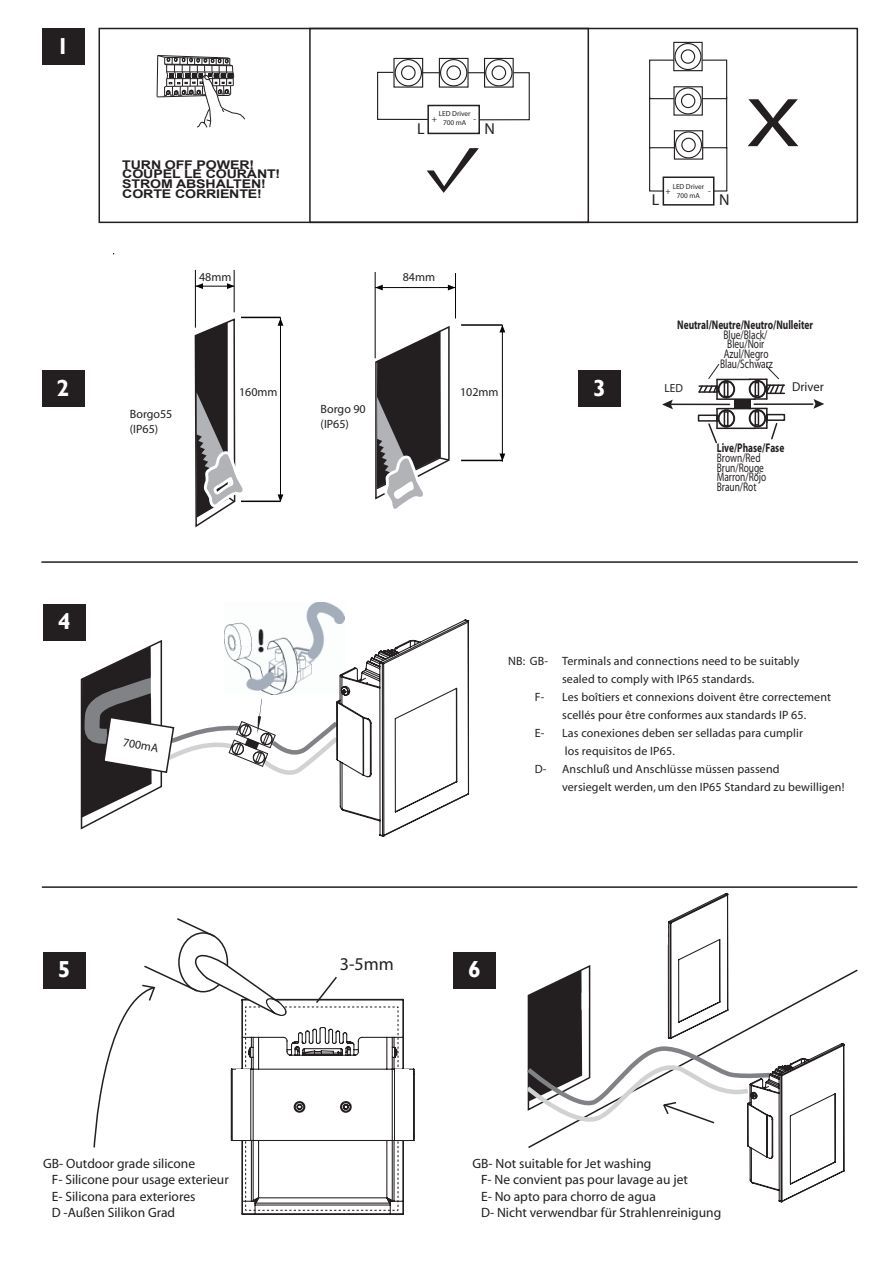
<style>
.page{position:relative;width:893px;height:1263px;background:#fff}
.page>*{position:absolute;margin:0;border:0;box-sizing:border-box;transform-origin:0 0}
.t1{font:69.6px "Myriad";color:#231f20;scale:1.4 1}
.t2{font:700 23.25px "Gill Sans";color:#fff}
.t3{font:18px "Myriad";color:#231f20}
.t4{font:17.55px "Myriad";color:#231f20}
.t5{font:15.9px "Myriad";color:#231f20}
.t6{font:13.5px/16.2px "Myriad";color:#231f20}
.t7{font:12.9px "Myriad";color:#231f20}
.t8{font:12.6px/9.8px "Myriad";color:#231f20;text-align:center;scale:.75 1}
.t9{font:700 12.6px "Myriad";color:#231f20;scale:.75 1}
.t10{font:12px/18px "Myriad";letter-spacing:.01em;color:#231f20}
.t11{font:700 12px/9.8px "Arial";letter-spacing:-.01em;color:#231f20;scale:1.18 1}
.t12{font:12px/14.4px "Myriad Pro";color:#231f20}
.t13{font:11.7px "Myriad";color:#231f20}
.t14{font:8.7px "Myriad";color:#231f20}
.t15{font:7.35px/8.7px "Myriad";color:#231f20;text-align:center}
.t16{font:7.2px/8.7px "Myriad";color:#231f20;text-align:center}
</style>
<div class="page">
<svg style="left:157px;top:55px;width:88px;height:73px"></svg>
<div style="left:393px;top:58px;width:30px;height:30px;border:1px solid #231f20"></div>
<div style="left:401px;top:65px;width:15px;height:15px;border:1px solid #231f20;border-radius:50%"></div>
<div style="left:395px;top:59px;width:27px;height:27px;border:1px solid #231f20;border-radius:50%"></div>
<div style="left:439px;top:58px;width:30px;height:30px;border:1px solid #231f20"></div>
<div style="left:446px;top:65px;width:15px;height:15px;border:1px solid #231f20;border-radius:50%"></div>
<div style="left:440px;top:59px;width:27px;height:27px;border:1px solid #231f20;border-radius:50%"></div>
<div style="left:484px;top:58px;width:30px;height:30px;border:1px solid #231f20"></div>
<div style="left:492px;top:65px;width:14px;height:15px;border:1px solid #231f20;border-radius:50%"></div>
<div style="left:485px;top:59px;width:28px;height:27px;border:1px solid #231f20;border-radius:50%"></div>
<div style="left:427px;top:105px;width:53px;height:29px;border:2px solid #231f20"></div>
<svg style="left:377px;top:71px;width:62px;height:50px"></svg>
<svg style="left:468px;top:72px;width:62px;height:49px"></svg>
<svg style="left:427px;top:148px;width:52px;height:45px"></svg>
<div style="left:673px;top:86px;width:30px;height:30px;border:1px solid #231f20"></div>
<div style="left:681px;top:94px;width:14px;height:14px;border:1px solid #231f20;border-radius:50%"></div>
<div style="left:675px;top:87px;width:27px;height:27px;border:1px solid #231f20;border-radius:50%"></div>
<div style="left:674px;top:130px;width:29px;height:30px;border:1px solid #231f20"></div>
<div style="left:681px;top:138px;width:15px;height:14px;border:1px solid #231f20;border-radius:50%"></div>
<div style="left:675px;top:131px;width:27px;height:27px;border:1px solid #231f20;border-radius:50%"></div>
<div style="left:673px;top:42px;width:30px;height:29px;border:1px solid #231f20"></div>
<div style="left:681px;top:49px;width:14px;height:15px;border:1px solid #231f20;border-radius:50%"></div>
<div style="left:674px;top:43px;width:27px;height:27px;border:1px solid #231f20;border-radius:50%"></div>
<div style="left:663px;top:176px;width:51px;height:30px;border:2px solid #231f20"></div>
<svg style="left:649px;top:147px;width:26px;height:45px"></svg>
<svg style="left:701px;top:147px;width:27px;height:45px"></svg>
<div style="left:649px;top:60px;width:26px;height:39px;border:1px solid #231f20"></div>
<div style="left:702px;top:60px;width:25px;height:39px;border:1px solid #231f20"></div>
<hr style="left:649px;top:97px;width:1px;height:52px;background:#231f20">
<hr style="left:726px;top:97px;width:1px;height:52px;background:#231f20">
<div style="left:718px;top:380px;width:17px;height:18px;border:2px solid #231f20;border-radius:50%"></div>
<div style="left:718px;top:381px;width:17px;height:17px;border:2px solid #231f20;border-radius:50%"></div>
<hr style="left:717px;top:379px;width:33px;height:1px;background:#231f20">
<hr style="left:717px;top:398px;width:38px;height:2px;background:#231f20">
<hr style="left:716px;top:379px;width:2px;height:20px;background:#231f20">
<svg style="left:724px;top:413px;width:5px;height:11px"></svg>
<div style="left:718px;top:409px;width:17px;height:19px;border:2px solid #231f20;border-radius:50%"></div>
<div style="left:718px;top:410px;width:17px;height:17px;border:2px solid #231f20;border-radius:50%"></div>
<hr style="left:717px;top:408px;width:33px;height:1px;background:#231f20">
<hr style="left:717px;top:428px;width:38px;height:1px;background:#231f20">
<div style="left:734px;top:399px;width:16px;height:10px;background:#231f20"></div>
<div style="left:698px;top:414px;width:20px;height:8px;border:2px solid #231f20"></div>
<div style="left:766px;top:414px;width:19px;height:7px;border:2px solid #231f20"></div>
<svg style="left:698px;top:364px;width:31px;height:33px"></svg>
<svg style="left:707px;top:409px;width:11px;height:35px"></svg>
<hr style="left:754px;top:403px;width:59px;height:2px;background:#231f20">
<svg style="left:813px;top:399px;width:11px;height:10px"></svg>
<hr style="left:671px;top:404px;width:58px;height:1px;background:#231f20">
<svg style="left:662px;top:400px;width:11px;height:9px"></svg>
<svg style="left:749px;top:365px;width:36px;height:35px"></svg>
<svg style="left:749px;top:408px;width:29px;height:32px"></svg>
<img style="left:306px;top:603px;width:38px;height:16px">
<div style="left:98px;top:28px;width:760px;height:195px;border:2px solid #231f20"></div>
<hr style="left:241px;top:317px;width:39px;height:1px;background:#050504">
<hr style="left:241px;top:500px;width:39px;height:2px;background:#050504">
<hr style="left:461px;top:324px;width:41px;height:2px;background:#050504">
<hr style="left:461px;top:460px;width:41px;height:1px;background:#050504">
<hr style="left:195px;top:270px;width:1px;height:58px;background:#050504">
<hr style="left:234px;top:270px;width:1px;height:42px;background:#050504">
<hr style="left:375px;top:272px;width:1px;height:86px;background:#050504">
<hr style="left:455px;top:273px;width:1px;height:45px;background:#050504">
<hr style="left:42px;top:561px;width:815px;height:2px;background:#231f20">
<hr style="left:195px;top:286px;width:39px;height:1px;background:#050504">
<hr style="left:375px;top:287px;width:80px;height:1px;background:#050504">
<svg style="left:195px;top:283px;width:8px;height:6px"></svg>
<svg style="left:227px;top:283px;width:8px;height:6px"></svg>
<svg style="left:375px;top:285px;width:8px;height:5px"></svg>
<svg style="left:448px;top:285px;width:7px;height:5px"></svg>
<hr style="left:280px;top:317px;width:1px;height:184px;background:#050504">
<hr style="left:502px;top:325px;width:1px;height:137px;background:#050504">
<svg style="left:278px;top:318px;width:5px;height:8px"></svg>
<svg style="left:499px;top:325px;width:6px;height:7px"></svg>
<svg style="left:278px;top:494px;width:5px;height:8px"></svg>
<svg style="left:499px;top:453px;width:6px;height:7px"></svg>
<svg style="left:79px;top:619px;width:391px;height:218px"></svg>
<svg style="left:526px;top:893px;width:319px;height:310px"></svg>
<div style="left:651px;top:917px;width:17px;height:28px;background:#fff"></div>
<div style="left:42px;top:28px;width:42px;height:37px;background:#231f20"></div>
<div style="left:43px;top:604px;width:43px;height:36px;background:#231f20"></div>
<div style="left:43px;top:952px;width:43px;height:36px;background:#231f20"></div>
<div style="left:454px;top:952px;width:42px;height:36px;background:#231f20"></div>
<div style="left:42px;top:370px;width:42px;height:37px;background:#231f20"></div>
<div style="left:579px;top:370px;width:42px;height:37px;background:#231f20"></div>
<div style="left:309px;top:28px;width:280px;height:195px;border:2px solid #231f20"></div>
<hr style="left:42px;top:886px;width:815px;height:2px;background:#231f20">
<svg style="left:374px;top:325px;width:76px;height:184px"></svg>
<svg style="left:194px;top:317px;width:52px;height:211px"></svg>
<svg style="left:93px;top:918px;width:322px;height:297px"></svg>
<h2 class="t2" style="left:56px;top:32px;width:14px">1</h2>
<p class="t11" style="left:122px;top:160px;width:135px">TURN OFF POWER!<br>COUPEL LE COURANT!<br>STROM ABSHALTEN!<br>CORTE CORRIENTE!</p>
<p class="t12" style="left:199px;top:270px;width:34px">48mm</p>
<p class="t15" style="left:439px;top:110px;width:33px">LED Driver<br>700 mA</p>
<p class="t14" style="left:432px;top:115px;width:7px">+</p>
<p class="t14" style="left:473px;top:115px;width:4px">-</p>
<h3 class="t5" style="left:417px;top:121px;width:9px">L</h3>
<h3 class="t5" style="left:484px;top:121px;width:12px">N</h3>
<p class="t12" style="left:403px;top:270px;width:34px">84mm</p>
<h2 class="t2" style="left:56px;top:374px;width:14px">2</h2>
<h2 class="t2" style="left:593px;top:374px;width:14px">3</h2>
<p class="t12" style="left:239px;top:384px;width:40px">160mm</p>
<p class="t12" style="left:460px;top:384px;width:40px">102mm</p>
<p class="t12" style="left:130px;top:407px;width:44px">Borgo55 (IP65)</p>
<p class="t12" style="left:321px;top:402px;width:47px">Borgo 90 (IP65)</p>
<h2 class="t2" style="left:58px;top:607px;width:14px">4</h2>
<p class="t16" style="left:673px;top:183px;width:33px">LED Driver<br>700 mA</p>
<p class="t14" style="left:665px;top:186px;width:7px">+</p>
<p class="t14" style="left:708px;top:186px;width:4px">-</p>
<h3 class="t5" style="left:652px;top:192px;width:9px">L</h3>
<h3 class="t5" style="left:719px;top:192px;width:12px">N</h3>
<h1 class="t1" style="left:745px;top:88px;width:41px">X</h1>
<p class="t9" style="left:677px;top:318px;width:183px">Neutral/Neutre/Neutro/Nulleiter</p>
<p class="t8" style="left:720px;top:330px;width:72px">Blue/Black/<br>Bleu/Noir<br>Azul/Negro<br>Blau/Schwarz</p>
<p class="t13" style="left:665px;top:383px;width:20px">LED</p>
<p class="t7" style="left:792px;top:380px;width:33px">Driver</p>
<p class="t9" style="left:717px;top:442px;width:91px">Live/Phase/Fase</p>
<p class="t8" style="left:717px;top:453px;width:68px;text-align:left">Brown/Red<br>Brun/Rouge<br>Marron/Rojo<br>Braun/Rot</p>
<h3 class="t4" style="left:113px;top:732px;width:54px;rotate:10deg">700mA</h3>
<p class="t12" style="left:124px;top:735px;width:37px;rotate:10deg">700mA</p>
<p class="t10" style="left:508px;top:653px;width:293px">NB: GB- Terminals and connections need to be suitably</p>
<p class="t10" style="left:562px;top:671px;width:194px">sealed to comply with IP65 standards.</p>
<p class="t10" style="left:535px;top:689px;width:11px">F-</p>
<p class="t10" style="left:562px;top:689px;width:270px">Les boîtiers et connexions doivent être correctement scellés pour être conformes aux standards IP 65.</p>
<p class="t10" style="left:535px;top:725px;width:11px">E-</p>
<p class="t10" style="left:562px;top:725px;width:242px">Las conexiones deben ser selladas para cumplir los requisitos de IP65.</p>
<p class="t10" style="left:535px;top:760px;width:13px">D-</p>
<p class="t10" style="left:562px;top:760px;width:284px">Anschluß und Anschlüsse müssen passend<br>versiegelt werden, um den IP65 Standard zu bewilligen!</p>
<h3 class="t3" style="left:340px;top:955px;width:56px">3-5mm</h3>
<h2 class="t2" style="left:58px;top:955px;width:14px">5</h2>
<h2 class="t2" style="left:468px;top:955px;width:14px">6</h2>
<p class="t6" style="left:52px;top:1156px;width:179px;text-indent:-9px">GB- Outdoor grade silicone<br>F- Silicone pour usage exterieur<br>E- Silicona para exteriores<br>D -Außen Silikon Grad</p>
<p class="t6" style="left:481px;top:1156px;width:242px;text-indent:-9px">GB- Not suitable for Jet washing<br>F- Ne convient pas pour lavage au jet<br>E- No apto para chorro de agua<br>D- Nicht verwendbar für Strahlenreinigung</p>
</div>
